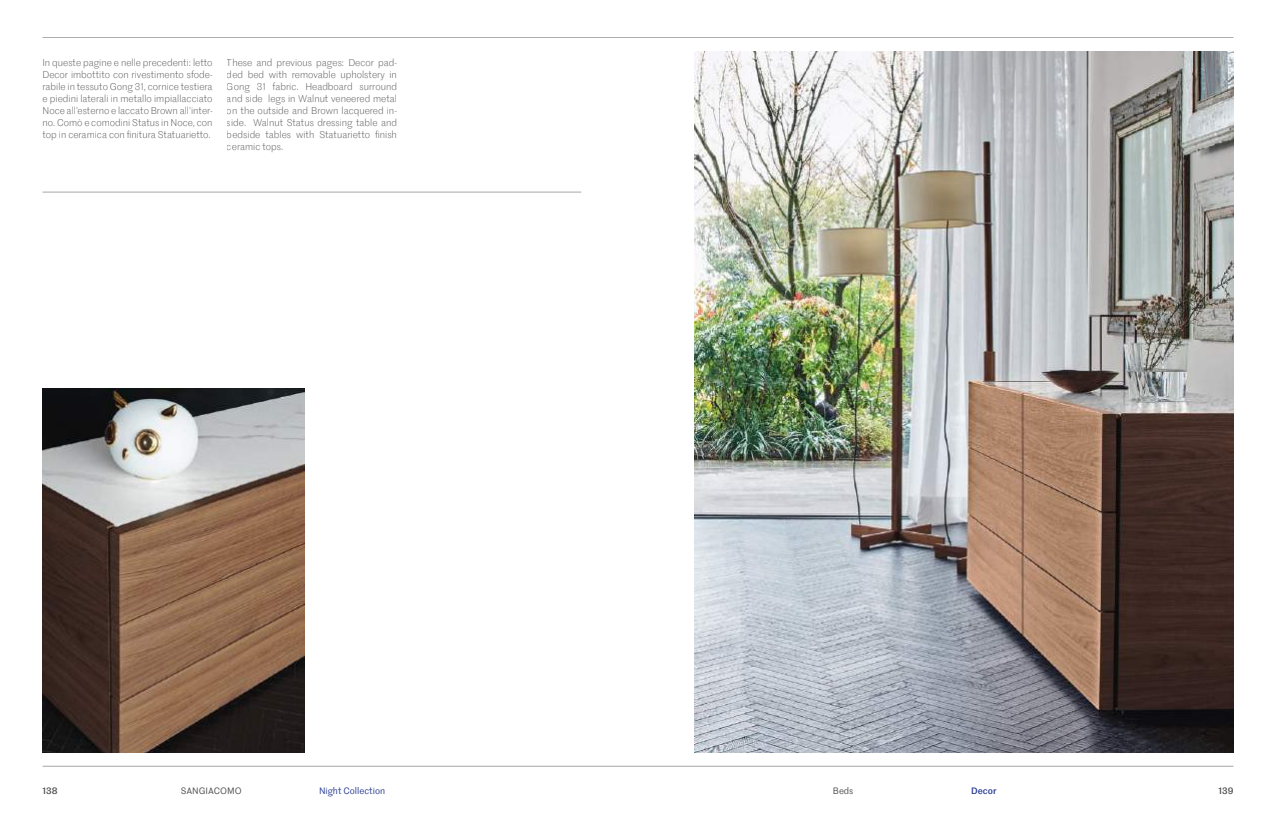
<style>
.page{position:relative;width:1276px;height:823px;background:#fff}
.page>*{position:absolute;margin:0;border:0;box-sizing:border-box;transform-origin:0 0}
.t1{font:300 9.5px/12px "Marr Sans";color:#4e4b4c;text-align:justify}
.t2{font:9px "Marr Sans";color:#243992}
.t3{font:9px "Marr Sans";color:#4e4b4c}
.t4{font:500 9px "Marr Sans";color:#4e4b4c}
.t5{font:500 9px "Marr Sans";color:#243992}
</style>
<div class="page">
<hr style="left:43px;top:765px;width:1190px;height:1px;background:#4e4b4c">
<img style="left:43px;top:388px;width:262px;height:364px">
<img style="left:694px;top:52px;width:539px;height:699px">
<hr style="left:43px;top:192px;width:538px;height:1px;background:#4e4b4c">
<hr style="left:43px;top:37px;width:1190px;height:1px;background:#4e4b4c">
<p class="t1" style="left:43px;top:56px;width:172px">In queste pagine e nelle precedenti: letto Decor imbottito con rivestimento sfode&shy;rabile in tessuto Gong 31, cornice testiera e piedini laterali in metallo impiallacciato Noce all’esterno e laccato Brown all’inter&shy;no. Comò e comodini Status in Noce, con top in ceramica con finitura Statuarietto.</p>
<p class="t1" style="left:227px;top:56px;width:172px">These and previous pages: Decor pad&shy;ded bed with removable upholstery in Gong 31 fabric. Headboard surround and side legs in Walnut veneered metal on the outside and Brown lacquered in&shy;side. Walnut Status dressing table and bedside tables with Statuarietto finish ceramic tops.</p>
<p class="t4" style="left:43px;top:783px;width:17px">138</p>
<p class="t3" style="left:181px;top:783px;width:62px">SANGIACOMO</p>
<p class="t2" style="left:319px;top:783px;width:68px">Night Collection</p>
<p class="t3" style="left:833px;top:783px;width:22px">Beds</p>
<p class="t5" style="left:971px;top:783px;width:27px">Decor</p>
<p class="t4" style="left:1218px;top:783px;width:16px">139</p>
</div>
